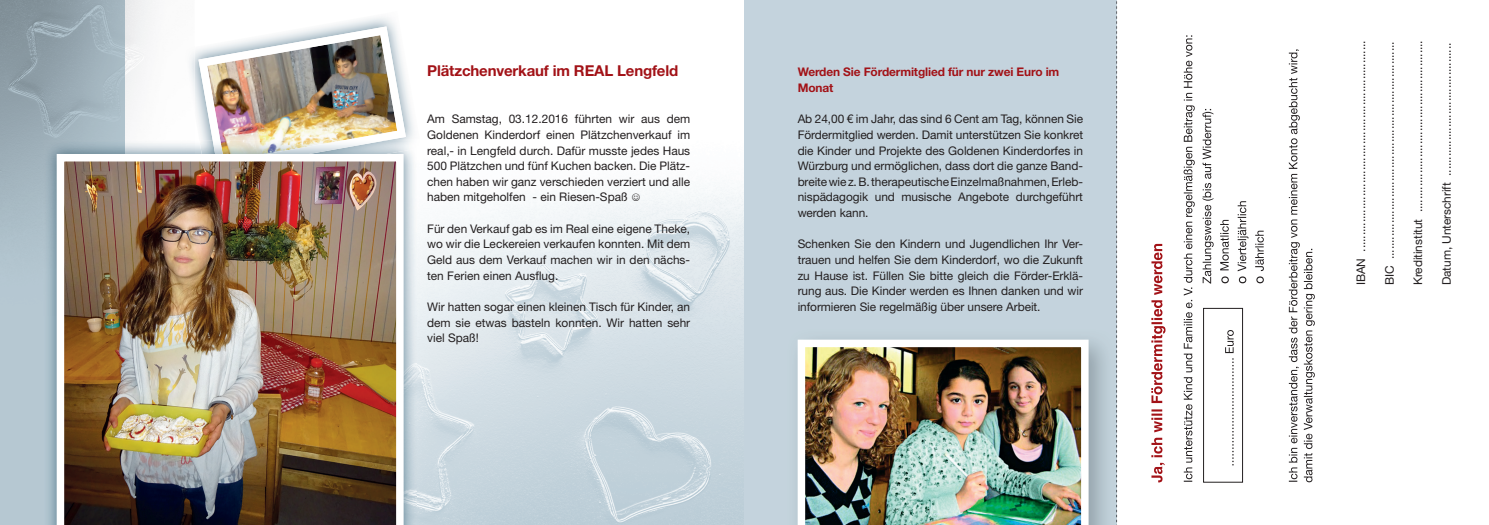
<style>
.page{position:relative;width:1489px;height:525px;background:#fff}
.page>*{position:absolute;margin:0;border:0;box-sizing:border-box;transform-origin:0 0}
.t1{font:700 15px "Helvetica Neue LT Std";letter-spacing:-.01em;color:#a21217}
.t2{font:11.88px/15.6px "Helvetica Neue LT Std";color:#231f20;text-align:justify}
.t3{font:700 11.88px/15.6px "Helvetica Neue LT Std";letter-spacing:-.01em;color:#a21217}
</style>
<div class="page">
<img style="left:417px;top:184px;width:327px;height:340px">
<div style="left:744px;top:0;width:372px;height:524px;background:#c4d3dd"></div>
<svg style="left:1116px;top:1px;width:1px;height:327px"></svg>
<svg style="left:1288px;top:49px;width:26px;height:433px"></svg>
<svg style="left:1183px;top:35px;width:11px;height:446px"></svg>
<svg style="left:1151px;top:244px;width:14px;height:238px"></svg>
<svg style="left:1255px;top:230px;width:8px;height:53px"></svg>
<svg style="left:1237px;top:201px;width:11px;height:82px"></svg>
<svg style="left:1220px;top:220px;width:8px;height:63px"></svg>
<svg style="left:1202px;top:109px;width:11px;height:174px"></svg>
<div style="left:1203px;top:308px;width:39px;height:174px;border:1px solid #231f20"></div>
<svg style="left:1225px;top:330px;width:8px;height:135px"></svg>
<img style="left:1088px;top:328px;width:29px;height:196px">
<img style="left:1116px;top:330px;width:1px;height:194px">
<img style="left:797px;top:339px;width:291px;height:185px">
<div style="left:0;top:315px;width:44px;height:209px;background:#b6c8d2"></div>
<img style="left:194px;top:17px;width:220px;height:122px">
<img style="left:198px;top:26px;width:208px;height:115px">
<img style="left:83px;top:0;width:72px;height:141px">
<img style="left:0;top:0;width:83px;height:315px">
<img style="left:240px;top:141px;width:144px;height:7px">
<img style="left:240px;top:148px;width:177px;height:376px">
<img style="left:44px;top:315px;width:13px;height:209px">
<img style="left:44px;top:141px;width:150px;height:174px">
<img style="left:57px;top:154px;width:346px;height:370px">
<p class="t1" style="left:427px;top:62px;width:253px">Plätzchenverkauf im REAL Lengfeld</p>
<p class="t2" style="left:427px;top:111px;width:264px">Am Samstag, 03.12.2016 führten wir aus dem Goldenen Kinderdorf einen Plätzchenverkauf im real,- in Lengfeld durch. Dafür musste jedes Haus 500 Plätzchen und fünf Kuchen backen. Die Plätz&shy;chen haben wir ganz verschieden verziert und alle haben mitgeholfen - ein Riesen-Spaß ☺</p>
<p class="t2" style="left:427px;top:220px;width:264px">Für den Verkauf gab es im Real eine eigene Theke, wo wir die Leckereien verkaufen konnten. Mit dem Geld aus dem Verkauf machen wir in den nächs&shy;ten Ferien einen Ausflug.</p>
<p class="t2" style="left:427px;top:298px;width:264px">Wir hatten sogar einen kleinen Tisch für Kinder, an dem sie etwas basteln konnten. Wir hatten sehr viel Spaß!</p>
<p class="t3" style="left:797px;top:64px;width:263px">Werden Sie Fördermitglied für nur zwei Euro im<br>Monat</p>
<p class="t2" style="left:797px;top:111px;width:287px">Ab 24,00 € im Jahr, das sind 6 Cent am Tag, können Sie Fördermitglied werden. Damit unterstützen Sie konkret die Kinder und Projekte des Goldenen Kinderdorfes in Würzburg und ermöglichen, dass dort die ganze Band&shy;breite wie z. B. therapeutische Einzelmaßnahmen, Erleb&shy;nispädagogik und musische Angebote durchgeführt werden kann.</p>
<p class="t2" style="left:797px;top:236px;width:287px">Schenken Sie den Kindern und Jugendlichen Ihr Ver&shy;trauen und helfen Sie dem Kinderdorf, wo die Zukunft zu Hause ist. Füllen Sie bitte gleich die Förder-Erklä&shy;rung aus. Die Kinder werden es Ihnen danken und wir informieren Sie regelmäßig über unsere Arbeit.</p>
<p class="t2" style="left:1352px;top:285px;width:246px;rotate:-90deg">IBAN .................................................................</p>
<p class="t2" style="left:1381px;top:285px;width:245px;rotate:-90deg">BIC ...................................................................</p>
<p class="t2" style="left:1409px;top:285px;width:246px;rotate:-90deg">Kreditinstitut .....................................................</p>
<p class="t2" style="left:1438px;top:285px;width:244px;rotate:-90deg">Datum, Unterschrift .........................................</p>
</div>
